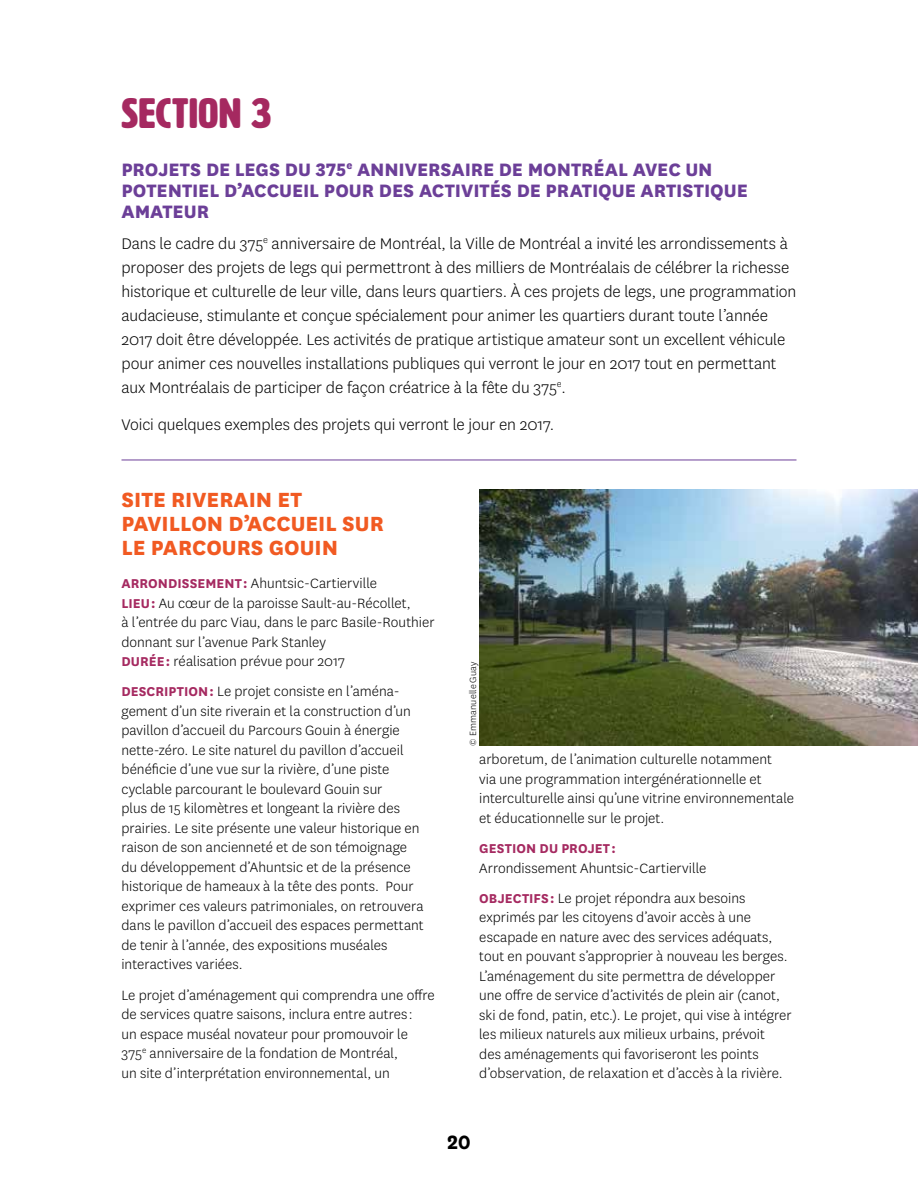
<style>
.page{position:relative;width:918px;height:1188px;background:#fff}
.page>*{position:absolute;margin:0;border:0;box-sizing:border-box;transform-origin:0 0}
.t1{font:42px "HWT Artz";letter-spacing:.015em;color:#a52960}
.t2{font:800 24px/24px "National";color:#f15a22}
.t3{font:700 22.5px "National";color:#000}
.t4{font:800 21px/21px "National";letter-spacing:-.005em;color:#6c3f98}
.t5{font:300 18px/24px "National";letter-spacing:-.005em;color:#000}
.t6{font:300 15.75px/19.5px "National";color:#000}
.t7{font:700 15px "National";letter-spacing:.005em;color:#a52960}
.t8{font:300 10.5px "National";letter-spacing:.015em;color:#000}
.s1{font-weight:700;font-size:15px;color:#a52960}
</style>
<div class="page">
<img style="left:479px;top:489px;width:439px;height:257px">
<hr style="left:122px;top:460px;width:674px;height:1px;background:#6c3f98">
<h1 class="t1" style="left:122px;top:91px;width:151px">SECTION 3</h1>
<h3 class="t4" style="left:122px;top:158px;width:628px">PROJETS DE LEGS DU 375<sup>e</sup> ANNIVERSAIRE DE MONTRÉAL AVEC UN<br>POTENTIEL D’ACCUEIL POUR DES ACTIVITÉS DE PRATIQUE ARTISTIQUE<br>AMATEUR</h3>
<p class="t5" style="left:122px;top:231px;width:676px">Dans le cadre du 375<sup>e</sup> anniversaire de Montréal, la Ville de Montréal a invité les arrondissements à proposer des projets de legs qui permettront à des milliers de Montréalais de célébrer la richesse historique et culturelle de leur ville, dans leurs quartiers. À ces projets de legs, une programmation audacieuse, stimulante et conçue spécialement pour animer les quartiers durant toute l’année 2017 doit être développée. Les activités de pratique artistique amateur sont un excellent véhicule pour animer ces nouvelles installations publiques qui verront le jour en 2017 tout en permettant aux Montréalais de participer de façon créatrice à la fête du 375<sup>e</sup>.</p>
<p class="t5" style="left:121px;top:412px;width:431px">Voici quelques exemples des projets qui verront le jour en 2017.</p>
<h2 class="t2" style="left:122px;top:486px;width:264px">SITE RIVERAIN ET<br>PAVILLON D’ACCUEIL SUR<br>LE PARCOURS GOUIN</h2>
<p class="t6" style="left:121px;top:573px;width:315px"><span class="s1">ARRONDISSEMENT :</span> Ahuntsic-Cartierville<br><span class="s1">LIEU :</span> Au cœur de la paroisse Sault-au-Récollet,<br>à l’entrée du parc Viau, dans le parc Basile-Routhier donnant sur l’avenue Park Stanley<br><span class="s1">DURÉE :</span> réalisation prévue pour 2017</p>
<p class="t6" style="left:122px;top:681px;width:304px"><span class="s1">DESCRIPTION :</span> Le projet consiste en l’aména&shy;gement d’un site riverain et la construction d’un pavillon d’accueil du Parcours Gouin à énergie nette-zéro. Le site naturel du pavillon d’accueil bénéficie d’une vue sur la rivière, d’une piste cyclable parcourant le boulevard Gouin sur<br>plus de 15 kilomètres et longeant la rivière des prairies. Le site présente une valeur historique en raison de son ancienneté et de son témoignage du développement d’Ahuntsic et de la présence historique de hameaux à la tête des ponts. Pour exprimer ces valeurs patrimoniales, on retrouvera dans le pavillon d’accueil des espaces permettant de tenir à l’année, des expositions muséales interactives variées.</p>
<p class="t6" style="left:121px;top:985px;width:315px">Le projet d’aménagement qui comprendra une offre de services quatre saisons, inclura entre autres :<br>un espace muséal novateur pour promouvoir le 375<sup>e</sup> anniversaire de la fondation de Montréal,<br>un site d’interprétation environnemental, un</p>
<p class="t8" style="left:467px;top:746px;width:86px;rotate:-90deg">© Emmanuelle Guay</p>
<p class="t6" style="left:479px;top:749px;width:316px">arboretum, de l’animation culturelle notamment<br>via une programmation intergénérationnelle et interculturelle ainsi qu’une vitrine environnementale et éducationnelle sur le projet.</p>
<p class="t7" style="left:479px;top:838px;width:138px">GESTION DU PROJET :</p>
<p class="t6" style="left:479px;top:852px;width:268px;line-height:30.3px">Arrondissement Ahuntsic-Cartierville<br><span class="s1">OBJECTIFS :</span> Le projet répondra aux besoins</p>
<p class="t6" style="left:479px;top:907px;width:314px">exprimés par les citoyens d’avoir accès à une escapade en nature avec des services adéquats, tout en pouvant s’approprier à nouveau les berges.<br>L’aménagement du site permettra de développer une offre de service d’activités de plein air (canot, ski de fond, patin, etc.). Le projet, qui vise à intégrer les milieux naturels aux milieux urbains, prévoit<br>des aménagements qui favoriseront les points d’observation, de relaxation et d’accès à la rivière.</p>
<h3 class="t3" style="left:447px;top:1126px;width:25px">20</h3>
</div>
